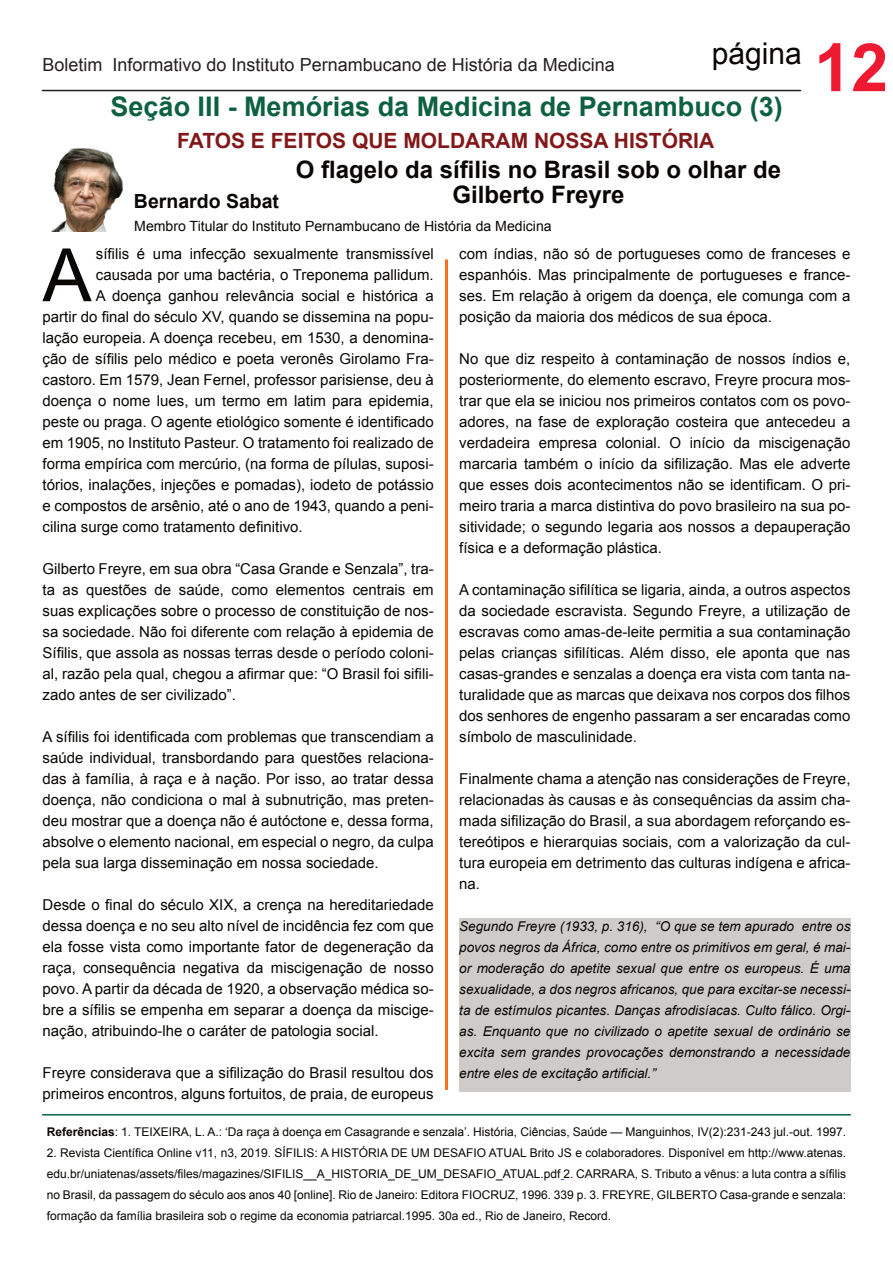
<style>
.page{position:relative;width:893px;height:1263px;background:#fff}
.page>*{position:absolute;margin:0;border:0;box-sizing:border-box;transform-origin:0 0}
.t1{font:73.65px "Arial";color:#080704}
.t2{font:700 66.75px "Arial";color:#ed1a32}
.t3{font:30px "Arial";color:#080704}
.t4{font:700 27px "Arial";color:#0d6140}
.t5{font:700 24px/25.5px "Arial";color:#080704;text-align:center}
.t6{font:700 21px "Arial";color:#82181a}
.t7{font:700 19.5px "Arial";color:#080704}
.t8{font:18px "Arial";color:#231f20}
.t9{font:15px/21px "Arial";color:#080704;text-align:justify}
.t10{font:14.1px "Arial";color:#080704}
.t11{font:italic 13.5px/21px "Arial";color:#080704;text-align:justify}
.t12{font:12px/21px "Arial";color:#080704;text-align:justify}
.s1{font-weight:700}
</style>
<div class="page">
<div style="left:459px;top:918px;width:391px;height:174px;background:#cecbc9"></div>
<hr style="left:43px;top:90px;width:757px;height:1px;background:#231f20">
<img style="left:51px;top:148px;width:72px;height:83px">
<hr style="left:445px;top:259px;width:3px;height:831px;background:#f37021">
<hr style="left:43px;top:1114px;width:807px;height:1px;background:#0d6140">
<p class="t8" style="left:43px;top:58px;width:574px">Boletim Informativo do Instituto Pernambucano de História da Medicina</p>
<h3 class="t3" style="left:712px;top:42px;width:92px">página</h3>
<h3 class="t4" style="left:111px;top:97px;width:674px">Seção III - Memórias da Medicina de Pernambuco (3)</h3>
<h3 class="t6" style="left:177px;top:133px;width:539px">FATOS E FEITOS QUE MOLDARAM NOSSA HISTÓRIA</h3>
<h3 class="t7" style="left:134px;top:194px;width:147px">Bernardo Sabat</h3>
<h3 class="t5" style="left:296px;top:159px;width:487px">O flagelo da sífilis no Brasil sob o olhar de<br>Gilberto Freyre</h3>
<p class="t10" style="left:134px;top:221px;width:419px">Membro Titular do Instituto Pernambucano de História da Medicina</p>
<h2 class="t2" style="left:814px;top:43px;width:76px">12</h2>
<h1 class="t1" style="left:43px;top:248px;width:51px">A</h1>
<p class="t9" style="left:96px;top:245px;width:339px">sífilis é uma infecção sexualmente transmissível</p>
<p class="t9" style="left:96px;top:266px;width:339px">causada por uma bactéria, o Treponema pallidum.</p>
<p class="t9" style="left:96px;top:287px;width:339px">A doença ganhou relevância social e histórica a</p>
<p class="t9" style="left:43px;top:308px;width:393px">partir do final do século XV, quando se dissemina na popu-</p>
<p class="t9" style="left:43px;top:329px;width:393px">lação europeia. A doença recebeu, em 1530, a denomina-</p>
<p class="t9" style="left:43px;top:350px;width:393px">ção de sífilis pelo médico e poeta veronês Girolamo Fra-</p>
<p class="t9" style="left:43px;top:371px;width:393px">castoro. Em 1579, Jean Fernel, professor parisiense, deu à</p>
<p class="t9" style="left:43px;top:392px;width:393px">doença o nome lues, um termo em latim para epidemia,</p>
<p class="t9" style="left:43px;top:413px;width:393px">peste ou praga. O agente etiológico somente é identificado</p>
<p class="t9" style="left:43px;top:434px;width:393px">em 1905, no Instituto Pasteur. O tratamento foi realizado de</p>
<p class="t9" style="left:43px;top:455px;width:393px">forma empírica com mercúrio, (na forma de pílulas, suposi-</p>
<p class="t9" style="left:43px;top:476px;width:393px">tórios, inalações, injeções e pomadas), iodeto de potássio</p>
<p class="t9" style="left:43px;top:497px;width:393px">e compostos de arsênio, até o ano de 1943, quando a peni-</p>
<p class="t9" style="left:43px;top:518px;width:262px">cilina surge como tratamento definitivo.</p>
<p class="t9" style="left:43px;top:560px;width:393px">Gilberto Freyre, em sua obra “Casa Grande e Senzala”, tra&shy;ta as questões de saúde, como elementos centrais em suas explicações sobre o processo de constituição de nos&shy;sa sociedade. Não foi diferente com relação à epidemia de Sífilis, que assola as nossas terras desde o período coloni&shy;al, razão pela qual, chegou a afirmar que: “O Brasil foi sifili&shy;zado antes de ser civilizado”.</p>
<p class="t9" style="left:43px;top:728px;width:393px">A sífilis foi identificada com problemas que transcendiam a saúde individual, transbordando para questões relaciona&shy;das à família, à raça e à nação. Por isso, ao tratar dessa doença, não condiciona o mal à subnutrição, mas preten&shy;deu mostrar que a doença não é autóctone e, dessa forma, absolve o elemento nacional, em especial o negro, da culpa pela sua larga disseminação em nossa sociedade.</p>
<p class="t9" style="left:43px;top:896px;width:393px">Desde o final do século XIX, a crença na hereditariedade dessa doença e no seu alto nível de incidência fez com que ela fosse vista como importante fator de degeneração da raça, consequência negativa da miscigenação de nosso povo. A partir da década de 1920, a observação médica so&shy;bre a sífilis se empenha em separar a doença da miscige&shy;nação, atribuindo-lhe o caráter de patologia social.</p>
<p class="t9" style="left:43px;top:1064px;width:393px">Freyre considerava que a sifilização do Brasil resultou dos primeiros encontros, alguns fortuitos, de praia, de europeus</p>
<p class="t9" style="left:459px;top:245px;width:393px">com índias, não só de portugueses como de franceses e espanhóis. Mas principalmente de portugueses e france&shy;ses. Em relação à origem da doença, ele comunga com a posição da maioria dos médicos de sua época.</p>
<p class="t9" style="left:459px;top:350px;width:393px">No que diz respeito à contaminação de nossos índios e, posteriormente, do elemento escravo, Freyre procura mos&shy;trar que ela se iniciou nos primeiros contatos com os povo&shy;adores, na fase de exploração costeira que antecedeu a verdadeira empresa colonial. O início da miscigenação marcaria também o início da sifilização. Mas ele adverte que esses dois acontecimentos não se identificam. O pri&shy;meiro traria a marca distintiva do povo brasileiro na sua po&shy;sitividade; o segundo legaria aos nossos a depauperação física e a deformação plástica.</p>
<p class="t9" style="left:459px;top:581px;width:393px">A contaminação sifilítica se ligaria, ainda, a outros aspectos da sociedade escravista. Segundo Freyre, a utilização de escravas como amas-de-leite permitia a sua contaminação pelas crianças sifilíticas. Além disso, ele aponta que nas casas-grandes e senzalas a doença era vista com tanta na&shy;turalidade que as marcas que deixava nos corpos dos filhos dos senhores de engenho passaram a ser encaradas como símbolo de masculinidade.</p>
<p class="t9" style="left:459px;top:770px;width:393px">Finalmente chama a atenção nas considerações de Freyre, relacionadas às causas e às consequências da assim cha&shy;mada sifilização do Brasil, a sua abordagem reforçando es&shy;tereótipos e hierarquias sociais, com a valorização da cul&shy;tura europeia em detrimento das culturas indígena e africa&shy;na.</p>
<p class="t11" style="left:459px;top:917px;width:393px">Segundo Freyre (1933, p. 316), “O que se tem apurado entre os povos negros da África, como entre os primitivos em geral, é mai&shy;or moderação do apetite sexual que entre os europeus. É uma sexualidade, a dos negros africanos, que para excitar-se necessi&shy;ta de estímulos picantes. Danças afrodisíacas. Culto fálico. Orgi&shy;as. Enquanto que no civilizado o apetite sexual de ordinário se excita sem grandes provocações demonstrando a necessidade entre eles de excitação artificial.”</p>
<p class="t12" style="left:47px;top:1122px;width:801px"><span class="s1">Referências</span>: 1. TEIXEIRA, L. A.: ‘Da raça à doença em Casagrande e senzala’. História, Ciências, Saúde — Manguinhos, IV(2):231-243 jul.-out. 1997.</p>
<p class="t12" style="left:47px;top:1143px;width:801px">2. Revista Científica Online v11, n3, 2019. SÍFILIS: A HISTÓRIA DE UM DESAFIO ATUAL Brito JS e colaboradores. Disponível em http://www.atenas. edu.br/uniatenas/assets/files/magazines/SIFILIS__A_HISTORIA_DE_UM_DESAFIO_ATUAL.pdf 2. CARRARA, S. Tributo a vênus: a luta contra a sífilis no Brasil, da passagem do século aos anos 40 [online]. Rio de Janeiro: Editora FIOCRUZ, 1996. 339 p. 3. FREYRE, GILBERTO Casa-grande e senzala: formação da família brasileira sob o regime da economia patriarcal.1995. 30a ed., Rio de Janeiro, Record.</p>
</div>
